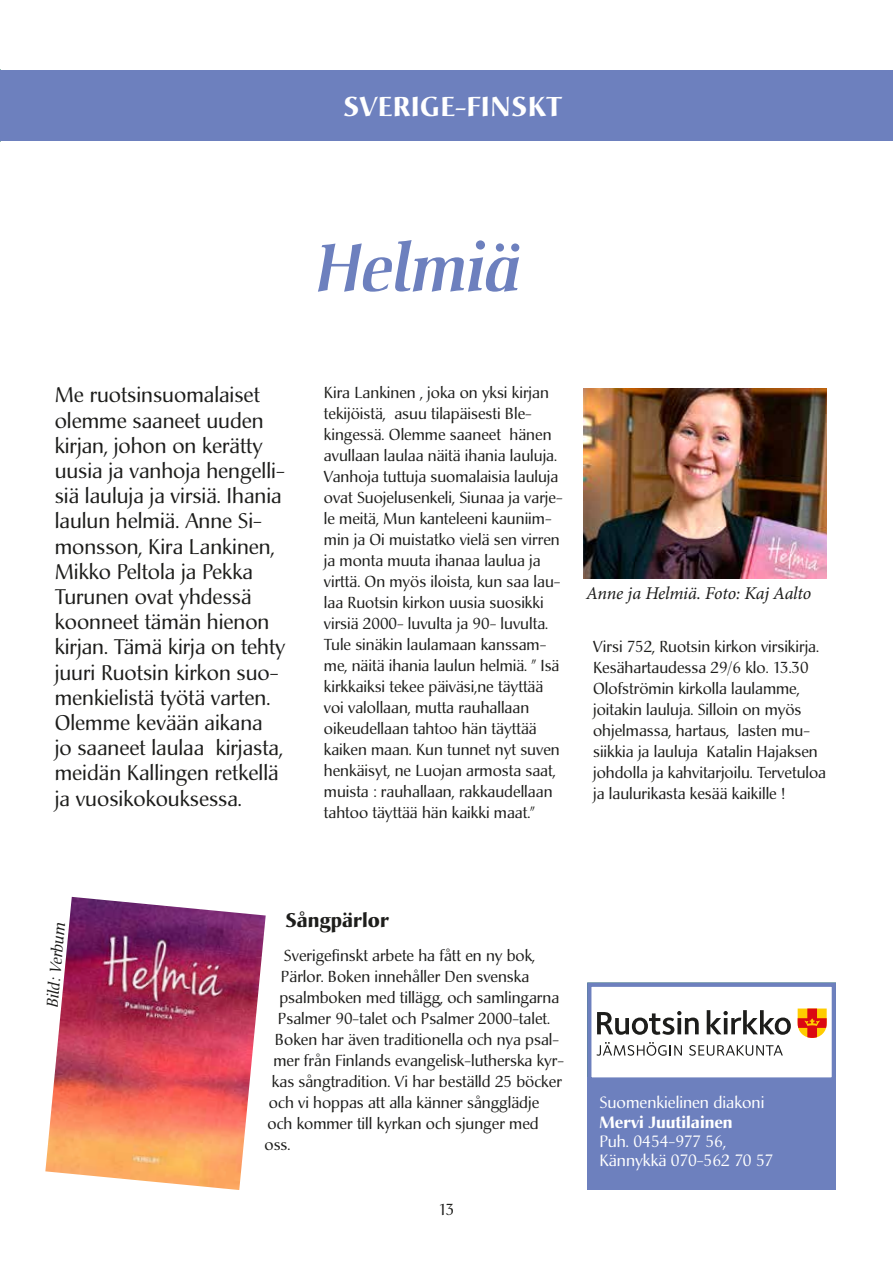
<style>
.page{position:relative;width:893px;height:1263px;background:#fff}
.page>*{position:absolute;margin:0;border:0;box-sizing:border-box;transform-origin:0 0}
.t1{font:italic 500 66px "Christiana";letter-spacing:-.015em;color:#6d80be}
.t2{font:700 27px "Christiana";letter-spacing:.02em;color:#fff}
.t3{font:21px/25.2px "Christiana";color:#1d1d1b}
.t4{font:700 19.5px "Christiana";color:#1d1d1b}
.t5{font:italic 18px "Minion Pro";letter-spacing:-.015em;color:#1d1d1b}
.t6{font:16.2px/19.5px "Christiana";color:#fff}
.t7{font:700 16.2px "Christiana";color:#fff}
.t8{font:15.75px/21px "Christiana";color:#1d1d1b}
.t9{font:italic 15.75px "Christiana";color:#1d1d1b}
</style>
<div class="page">
<div style="left:0;top:70px;width:893px;height:71px;background:#6d80be"></div>
<div style="left:587px;top:1077px;width:249px;height:112px;background:#6d80be"></div>
<svg style="left:596px;top:1042px;width:86px;height:14px"></svg>
<svg style="left:689px;top:1045px;width:94px;height:11px"></svg>
<svg style="left:798px;top:1008px;width:29px;height:30px"></svg>
<svg style="left:597px;top:1011px;width:102px;height:24px"></svg>
<svg style="left:707px;top:1010px;width:84px;height:25px"></svg>
<div style="left:587px;top:982px;width:249px;height:100px;border:4px solid #6d80be"></div>
<img style="left:45px;top:897px;width:221px;height:293px">
<img style="left:584px;top:389px;width:243px;height:189px">
<h2 class="t2" style="left:343px;top:89px;width:220px">SVERIGE-FINSKT</h2>
<h1 class="t1" style="left:318px;top:228px;width:207px">Helmiä</h1>
<p class="t3" style="left:55px;top:383px;width:232px">Me ruotsinsuomalaiset olemme saaneet uuden kirjan, johon on kerätty uusia ja vanhoja hengelli&shy;siä lauluja ja virsiä. Ihania laulun helmiä. Anne Si&shy;monsson, Kira Lankinen,<br>Mikko Peltola ja Pekka<br>Turunen ovat yhdessä koonneet tämän hienon kirjan. Tämä kirja on tehty juuri Ruotsin kirkon suo&shy;menkielistä työtä varten.<br>Olemme kevään aikana<br>jo saaneet laulaa kirjasta, meidän Kallingen retkellä ja vuosikokouksessa.</p>
<p class="t8" style="left:324px;top:382px;width:240px">Kira Lankinen , joka on yksi kirjan tekijöistä, asuu tilapäisesti Ble&shy;kingessä. Olemme saaneet hänen avullaan laulaa näitä ihania lauluja.<br>Vanhoja tuttuja suomalaisia lauluja ovat Suojelusenkeli, Siunaa ja varje&shy;le meitä, Mun kanteleeni kauniim&shy;min ja Oi muistatko vielä sen virren ja monta muuta ihanaa laulua ja virttä. On myös iloista, kun saa lau&shy;laa Ruotsin kirkon uusia suosikki virsiä 2000- luvulta ja 90- luvulta.<br>Tule sinäkin laulamaan kanssam&shy;me, näitä ihania laulun helmiä. ” Isä kirkkaiksi tekee päiväsi,ne täyttää voi valollaan, mutta rauhallaan oikeudellaan tahtoo hän täyttää kaiken maan. Kun tunnet nyt suven henkäisyt, ne Luojan armosta saat, muista : rauhallaan, rakkaudellaan tahtoo täyttää hän kaikki maat.”</p>
<p class="t5" style="left:586px;top:581px;width:227px">Anne ja Helmiä. Foto: Kaj Aalto</p>
<p class="t8" style="left:593px;top:636px;width:235px">Virsi 752, Ruotsin kirkon virsikirja.<br>Kesähartaudessa 29/6 klo. 13.30<br>Olofströmin kirkolla laulamme, joitakin lauluja. Silloin on myös ohjelmassa, hartaus, lasten mu&shy;siikkia ja lauluja Katalin Hajaksen johdolla ja kahvitarjoilu. Tervetuloa ja laulurikasta kesää kaikille !</p>
<p class="t9" style="left:43px;top:1005px;width:86px;rotate:-85deg">Bild: Verbum</p>
<p class="t4" style="left:285px;top:908px;width:105px">Sångpärlor</p>
<p class="t8" style="left:284px;top:945px;width:253px">Sverigefinskt arbete ha fått en ny bok,</p>
<p class="t8" style="left:281px;top:966px;width:250px">Pärlor. Boken innehåller Den svenska</p>
<p class="t8" style="left:279px;top:987px;width:281px">psalmboken med tillägg, och samlingarna</p>
<p class="t8" style="left:278px;top:1008px;width:274px">Psalmer 90-talet och Psalmer 2000-talet.</p>
<p class="t8" style="left:275px;top:1029px;width:286px">Boken har även traditionella och nya psal-</p>
<p class="t8" style="left:273px;top:1050px;width:292px">mer från Finlands evangelisk-lutherska kyr-</p>
<p class="t8" style="left:272px;top:1071px;width:291px">kas sångtradition. Vi har beställd 25 böcker</p>
<p class="t8" style="left:269px;top:1092px;width:272px">och vi hoppas att alla känner sångglädje</p>
<p class="t8" style="left:267px;top:1113px;width:273px">och kommer till kyrkan och sjunger med</p>
<p class="t8" style="left:264px;top:1134px;width:27px">oss.</p>
<p class="t8" style="left:439px;top:1199px;width:17px">13</p>
<p class="t6" style="left:599px;top:1093px;width:166px">Suomenkielinen diakoni</p>
<p class="t7" style="left:599px;top:1112px;width:135px">Mervi Juutilainen</p>
<p class="t6" style="left:599px;top:1132px;width:175px">Puh. 0454-977 56,<br>Kännykkä 070-562 70 57</p>
</div>
